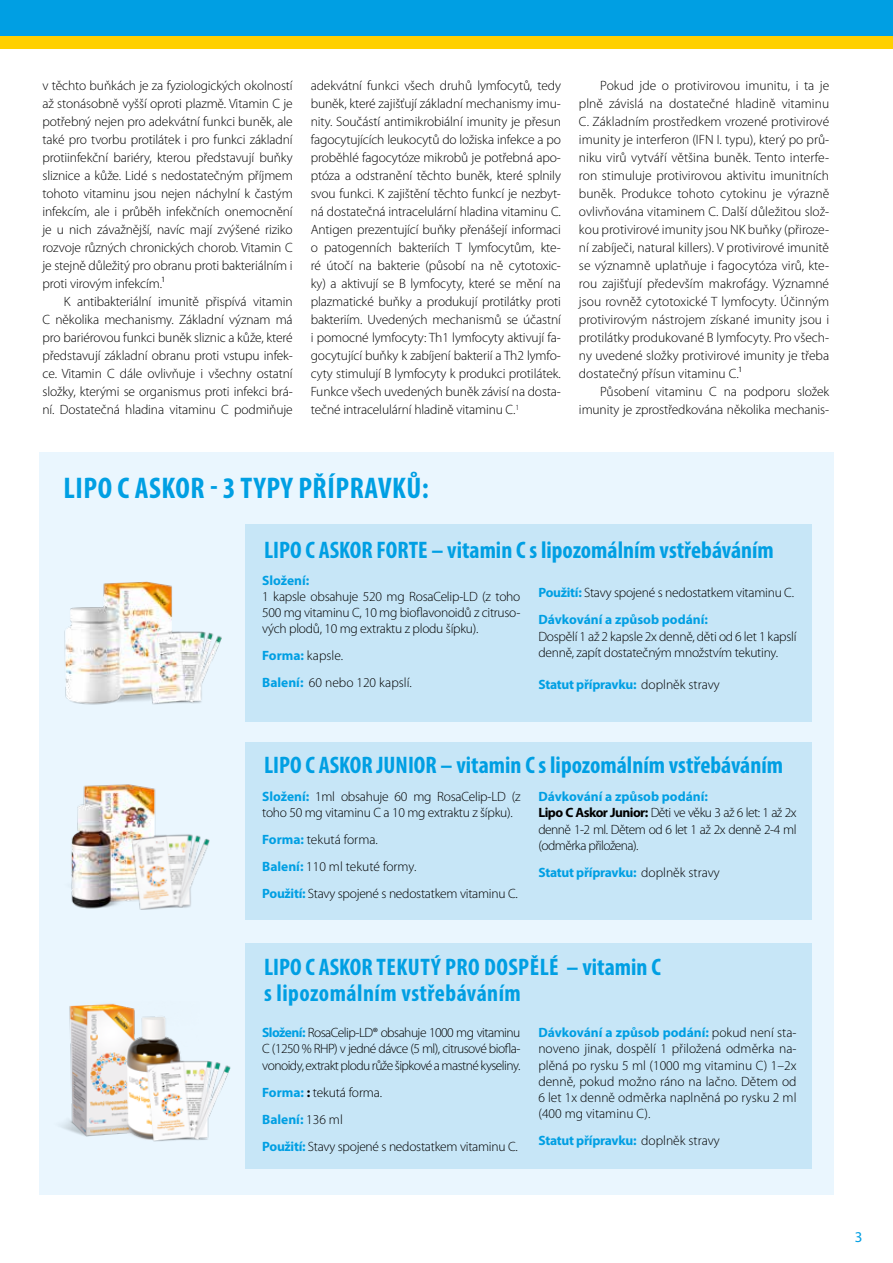
<style>
.page{position:relative;width:893px;height:1263px;background:#fff}
.page>*{position:absolute;margin:0;border:0;box-sizing:border-box;transform-origin:0 0}
.t1{font:700 condensed 30px "Myriad Pro";letter-spacing:.02em;color:#009fe3}
.t2{font:700 condensed 24px "Myriad Pro";color:#009fe3}
.t3{font:700 condensed 24px/25.5px "Myriad Pro";letter-spacing:.02em;color:#009fe3}
.t4{font:15px "Myriad Pro";color:#009fe3}
.t5{font:300 13.5px/18px "Myriad Pro";letter-spacing:-.015em;color:#000;text-align:justify}
.t6{font:300 13.5px/16.2px "Myriad Pro";letter-spacing:-.04em;color:#000}
.t7{font:700 13.5px "Myriad Pro";letter-spacing:-.02em;color:#009fe3}
.t8{font:700 13.5px "Myriad Pro";color:#009fe3}
.s1{font-weight:700;color:#009fe3}
.s2{font-weight:300;color:#000}
.s3{font-weight:700}
</style>
<div class="page">
<div style="left:39px;top:452px;width:794px;height:743px;background:#eaf6fe"></div>
<div style="left:0;top:0;width:893px;height:48px;background:#ffd000"></div>
<div style="left:0;top:0;width:893px;height:35px;background:#009fe3"></div>
<img style="left:64px;top:581px;width:158px;height:124px">
<div style="left:245px;top:524px;width:567px;height:198px;background:#c7e6f7"></div>
<div style="left:245px;top:742px;width:567px;height:178px;background:#c7e6f7"></div>
<img style="left:71px;top:784px;width:85px;height:125px">
<img style="left:109px;top:811px;width:101px;height:99px">
<img style="left:61px;top:1003px;width:169px;height:139px">
<div style="left:245px;top:943px;width:567px;height:225px;background:#c7e6f7"></div>
<p class="t5" style="left:43px;top:77px;width:252px">v těchto buňkách je za fyziologických okolností až stonásobně vyšší oproti plazmě. Vitamin C je potřebný nejen pro adekvátní funkci buněk, ale také pro tvorbu protilátek i pro funkci základní protiinfekční bariéry, kterou představují buňky sliznice a kůže. Lidé s nedostatečným příjmem tohoto vitaminu jsou nejen náchylní k častým infekcím, ale i průběh infekčních onemocnění je u nich závažnější, navíc mají zvýšené riziko rozvoje různých chronických chorob. Vitamin C je stejně důležitý pro obranu proti bakteriálním i proti virovým infekcím.¹</p>
<p class="t5" style="left:43px;top:293px;width:252px;text-indent:21px">K antibakteriální imunitě přispívá vitamin C několika mechanismy. Základní význam má pro bariérovou funkci buněk sliznic a kůže, které představují základní obranu proti vstupu infek&shy;ce. Vitamin C dále ovlivňuje i všechny ostatní složky, kterými se organismus proti infekci brá&shy;ní. Dostatečná hladina vitaminu C podmiňuje</p>
<p class="t5" style="left:311px;top:77px;width:252px">adekvátní funkci všech druhů lymfocytů, tedy buněk, které zajišťují základní mechanismy imu&shy;nity. Součástí antimikrobiální imunity je přesun fagocytujících leukocytů do ložiska infekce a po proběhlé fagocytóze mikrobů je potřebná apo&shy;ptóza a odstranění těchto buněk, které splnily svou funkci. K zajištění těchto funkcí je nezbyt&shy;ná dostatečná intracelulární hladina vitaminu C.<br>Antigen prezentující buňky přenášejí informaci o patogenních bakteriích T lymfocytům, kte&shy;ré útočí na bakterie (působí na ně cytotoxic&shy;ky) a aktivují se B lymfocyty, které se mění na plazmatické buňky a produkují protilátky proti bakteriím. Uvedených mechanismů se účastní i pomocné lymfocyty: Th1 lymfocyty aktivují fa&shy;gocytující buňky k zabíjení bakterií a Th2 lymfo&shy;cyty stimulují B lymfocyty k produkci protilátek.<br>Funkce všech uvedených buněk závisí na dosta&shy;tečné intracelulární hladině vitaminu C.<sup>1</sup></p>
<p class="t5" style="left:579px;top:77px;width:252px;text-indent:21px">Pokud jde o protivirovou imunitu, i ta je plně závislá na dostatečné hladině vitaminu C. Základním prostředkem vrozené protivirové imunity je interferon (IFN I. typu), který po prů&shy;niku virů vytváří většina buněk. Tento interfe&shy;ron stimuluje protivirovou aktivitu imunitních buněk. Produkce tohoto cytokinu je výrazně ovlivňována vitaminem C. Další důležitou slož&shy;kou protivirové imunity jsou NK buňky (přiroze&shy;ní zabíječi, natural killers). V protivirové imunitě se významně uplatňuje i fagocytóza virů, kte&shy;rou zajišťují především makrofágy. Významné jsou rovněž cytotoxické T lymfocyty. Účinným protivirovým nástrojem získané imunity jsou i protilátky produkované B lymfocyty. Pro všech&shy;ny uvedené složky protivirové imunity je třeba dostatečný přísun vitaminu C.¹</p>
<p class="t5" style="left:579px;top:383px;width:252px;text-align:right">Působení vitaminu C na podporu složek imunity je zprostředkována několika mechanis-</p>
<h1 class="t1" style="left:63px;top:469px;width:367px">LIPO C ASKOR - 3 TYPY PŘÍPRAVKŮ:</h1>
<h2 class="t2" style="left:264px;top:535px;width:511px">LIPO C ASKOR FORTE – vitamin C s lipozomálním vstřebáváním</h2>
<p class="t8" style="left:262px;top:571px;width:49px">Složení:</p>
<p class="t5" style="left:262px;top:588px;width:260px;line-height:16.2px">1 kapsle obsahuje 520 mg RosaCelip-LD (z toho 500 mg vitaminu C, 10 mg bioflavonoidů z citruso&shy;vých plodů, 10 mg extraktu z plodu šípku).</p>
<p class="t5" style="left:262px;top:642px;width:151px;line-height:27px"><span class="s1">Forma:</span> kapsle.<br><span class="s1">Balení:</span> 60 nebo 120 kapslí.</p>
<p class="t5" style="left:538px;top:580px;width:257px;line-height:27px"><span class="s1">Použití:</span> Stavy spojené s nedostatkem vitaminu C.<br><span class="s1">Dávkování a způsob podání:</span></p>
<p class="t5" style="left:538px;top:628px;width:260px;line-height:16.2px">Dospělí 1 až 2 kapsle 2x denně, děti od 6 let 1 kapslí denně, zapít dostatečným množstvím tekutiny.</p>
<p class="t7" style="left:538px;top:676px;width:183px">Statut přípravku: <span class="s2">doplněk stravy</span></p>
<h2 class="t2" style="left:264px;top:750px;width:520px">LIPO C ASKOR JUNIOR – vitamin C s lipozomálním vstřebáváním</h2>
<p class="t5" style="left:262px;top:789px;width:260px;line-height:16.2px"><span class="s1">Složení:</span> 1ml obsahuje 60 mg RosaCelip-LD (z toho 50 mg vitaminu C a 10 mg extraktu z šípku).</p>
<p class="t5" style="left:262px;top:826px;width:257px;line-height:27px;text-align:left"><span class="s1">Forma:</span> tekutá forma.<br><span class="s1">Balení:</span> 110 ml tekuté formy.<br><span class="s1">Použití:</span> Stavy spojené s nedostatkem vitaminu C.</p>
<p class="t6" style="left:538px;top:789px;width:260px"><span class="s1">Dávkování a způsob podání:<br></span><span class="s3">Lipo C Askor Junior:</span> Děti ve věku 3 až 6 let: 1 až 2x denně 1-2 ml. Dětem od 6 let 1 až 2x denně 2-4 ml (odměrka přiložena).</p>
<p class="t7" style="left:538px;top:863px;width:183px">Statut přípravku: <span class="s2">doplněk stravy</span></p>
<h2 class="t3" style="left:264px;top:954px;width:398px">LIPO C ASKOR TEKUTÝ PRO DOSPĚLÉ – vitamin C s lipozomálním vstřebáváním</h2>
<p class="t5" style="left:262px;top:1025px;width:260px;line-height:16.2px"><span class="s1">Složení:</span> RosaCelip-LD® obsahuje 1000 mg vitaminu C (1250 % RHP) v jedné dávce (5 ml), citrusové biofla&shy;vonoidy, extrakt plodu růže šipkové a mastné kyseliny.</p>
<p class="t5" style="left:262px;top:1079px;width:257px;line-height:27px;text-align:left"><span class="s1">Forma:</span> <span class="s3">:</span> tekutá forma.<br><span class="s1">Balení:</span> 136 ml<br><span class="s1">Použití:</span> Stavy spojené s nedostatkem vitaminu C.</p>
<p class="t5" style="left:538px;top:1025px;width:260px;line-height:16.2px"><span class="s1">Dávkování a způsob podání:</span> pokud není sta&shy;noveno jinak, dospělí 1 přiložená odměrka na&shy;plěná po rysku 5 ml (1000 mg vitaminu C) 1–2x denně, pokud možno ráno na lačno. Dětem od 6 let 1x denně odměrka naplněná po rysku 2 ml (400 mg vitaminu C).</p>
<p class="t7" style="left:538px;top:1132px;width:183px">Statut přípravku: <span class="s2">doplněk stravy</span></p>
<p class="t4" style="left:855px;top:1229px;width:9px">3</p>
</div>
